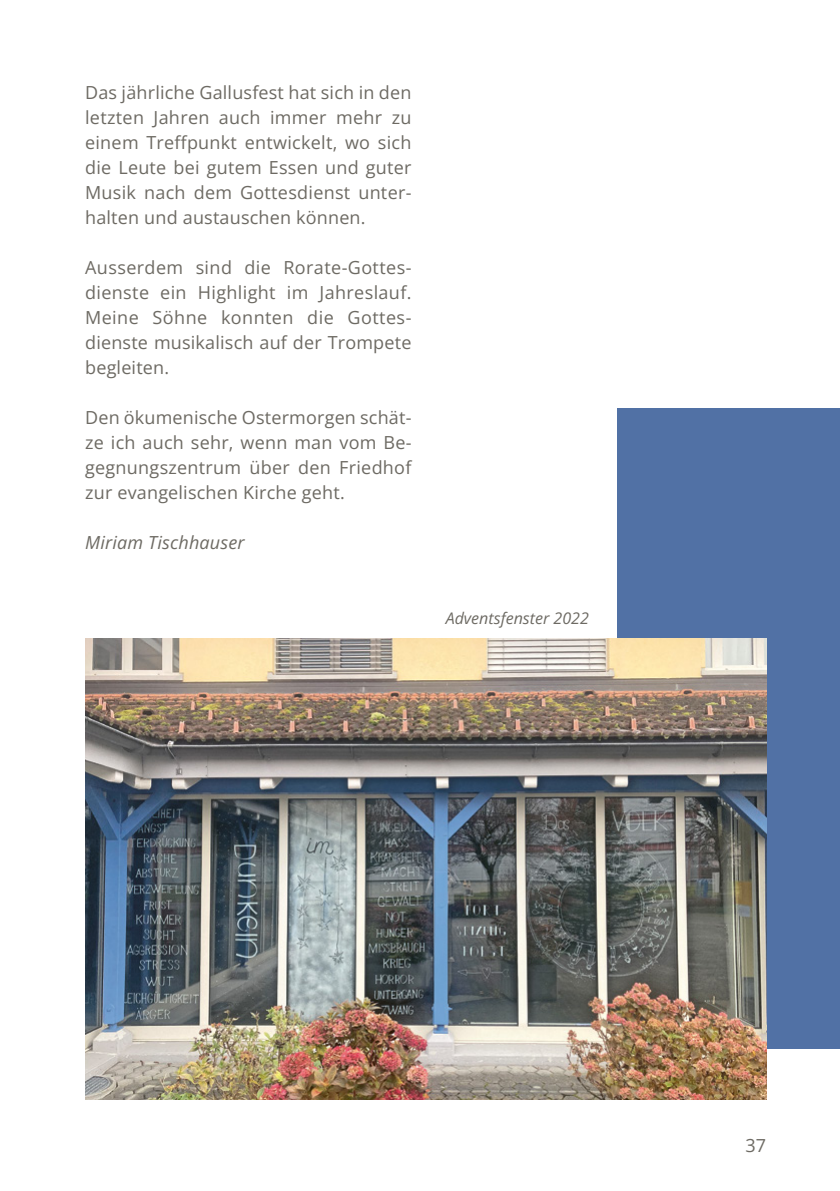
<style>
.page{position:relative;width:840px;height:1191px;background:#fff}
.page>*{position:absolute;margin:0;border:0;box-sizing:border-box;transform-origin:0 0}
.t1{font:18px/25px "Open Sans";letter-spacing:.01em;color:#6d6a63;text-align:justify}
.t2{font:italic 18px "Open Sans";letter-spacing:.01em;color:#6d6a63}
.t3{font:italic 16px "Open Sans";color:#6d6a63}
</style>
<div class="page">
<div style="left:617px;top:408px;width:222px;height:641px;background:#5171a5"></div>
<img style="left:85px;top:638px;width:680px;height:461px">
<p class="t1" style="left:85px;top:79px;width:327px">Das jährliche Gallusfest hat sich in den letzten Jahren auch immer mehr zu einem Treffpunkt entwickelt, wo sich die Leute bei gutem Essen und guter Musik nach dem Gottesdienst unter&shy;halten und austauschen können.</p>
<p class="t1" style="left:85px;top:254px;width:327px">Ausserdem sind die Rorate-Gottes&shy;dienste ein Highlight im Jahreslauf.<br>Meine Söhne konnten die Gottes&shy;dienste musikalisch auf der Trompete begleiten.</p>
<p class="t1" style="left:85px;top:404px;width:328px">Den ökumenische Ostermorgen schät&shy;ze ich auch sehr, wenn man vom Be&shy;gegnungszentrum über den Friedhof zur evangelischen Kirche geht.</p>
<p class="t2" style="left:85px;top:530px;width:161px">Miriam Tischhauser</p>
<p class="t3" style="left:445px;top:607px;width:145px">Adventsfenster 2022</p>
<p class="t1" style="left:745px;top:1133px;width:22px">37</p>
</div>
